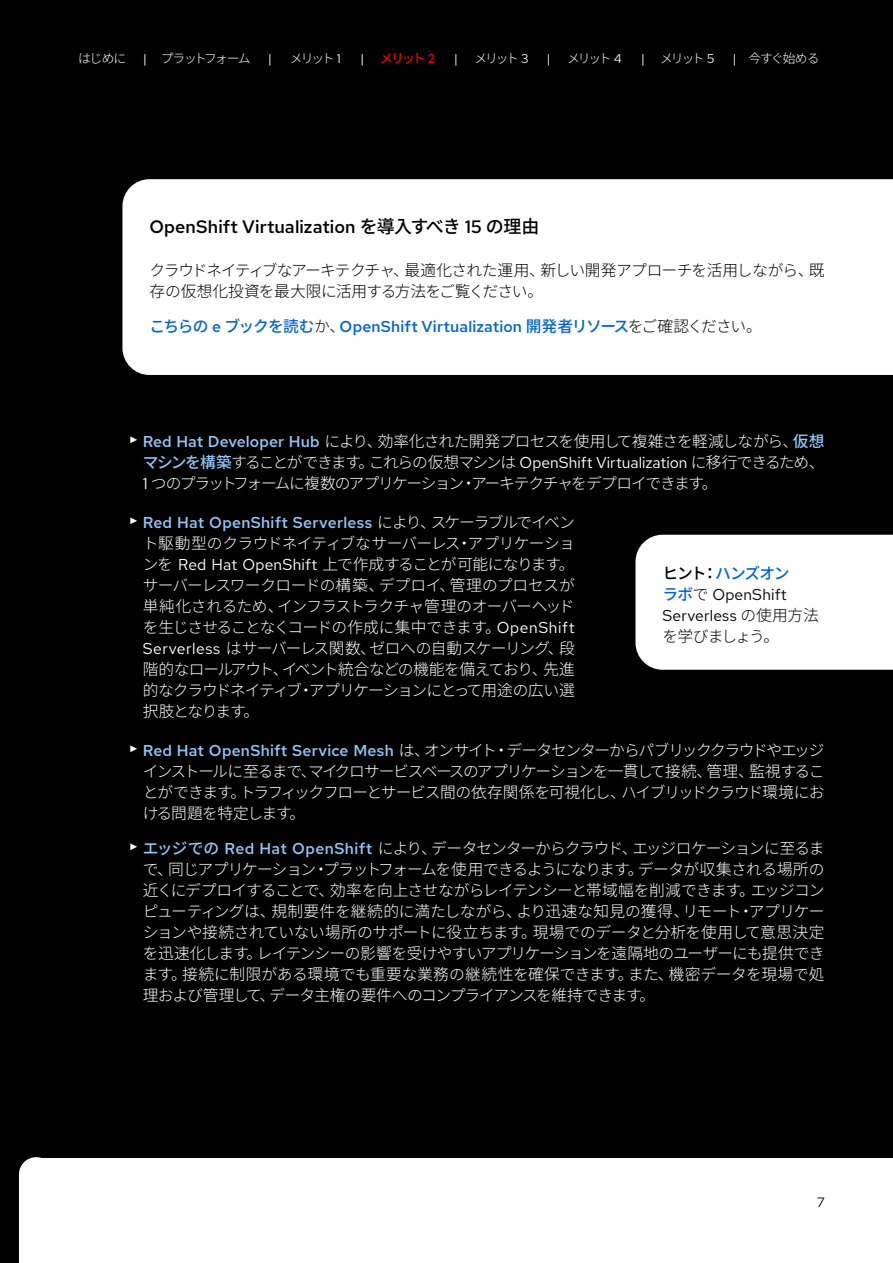
<style>
.page{position:relative;width:893px;height:1263px;background:#fff}
.page>*{position:absolute;margin:0;border:0;box-sizing:border-box;transform-origin:0 0}
.t1{font:500 18px "Red Hat Text";letter-spacing:.005em;color:#000}
.t2{font:300 15.75px/21px "Noto Sans JP";letter-spacing:-.07em;color:#fff;text-align:justify}
.t3{font:300 15.75px/21px "Noto Sans JP";letter-spacing:-.045em;color:#000}
.t4{font:500 15.75px "Red Hat Text";letter-spacing:.01em;color:#06c}
.t5{font:500 15.75px "Red Hat Text";letter-spacing:.015em;color:#92c5f9}
.t6{font:15.75px/21px "Red Hat Text";letter-spacing:.01em;color:#000}
.t7{font:500 15.75px "Noto Sans JP";letter-spacing:-.075em;color:#06c}
.t8{font:300 15.75px "Noto Sans JP";letter-spacing:-.08em;color:#000}
.t9{font:13.5px "Red Hat Text";color:#000}
.t10{font:300 12.75px "Noto Sans JP";letter-spacing:-.155em;color:#fff}
.t11{font:500 12.75px "Noto Sans JP";color:#e00}
.t12{font:12.75px "Red Hat Text";color:#fff}
.s1{font-family:"Red Hat Text";font-weight:400}
.s2{font-family:"Red Hat Text"}
.s3{font-family:"Noto Sans JP"}
.s4{font-family:"Noto Sans JP";font-weight:300;color:#000}
.s5{font-family:"Red Hat Text";font-weight:500;color:#92c5f9}
.s6{font-weight:500;color:#92c5f9}
.s7{font-family:"Noto Sans JP";font-weight:300;color:#fff}
.s8{color:#000}
.s9{font-family:"Noto Sans JP";font-weight:500;color:#06c}
.s10{font-family:"Noto Sans JP";font-weight:300}
</style>
<div class="page">
<div style="left:0;top:0;width:893px;height:1157px;background:#000"></div>
<div style="left:0;top:1157px;width:38px;height:105px;background:#000"></div>
<div style="left:19px;top:1157px;width:34px;height:105px;background:#fff"></div>
<div style="left:122px;top:179px;width:771px;height:196px;background:#fff"></div>
<div style="left:635px;top:535px;width:258px;height:135px;background:#fff"></div>
<p class="t10" style="left:78px;top:51px;width:50px">はじめに</p>
<p class="t10" style="left:143px;top:51px;width:109px"><span class="s1">|</span> プラットフォーム</p>
<p class="t12" style="left:268px;top:50px;width:5px">|</p>
<p class="t10" style="left:290px;top:51px;width:52px">メリット <span class="s1">1</span></p>
<p class="t12" style="left:360px;top:50px;width:5px">|</p>
<p class="t11" style="left:380px;top:51px;width:56px">メリット <span class="s2">2</span></p>
<p class="t12" style="left:454px;top:50px;width:5px">|</p>
<p class="t10" style="left:474px;top:51px;width:56px">メリット <span class="s1">3</span></p>
<p class="t12" style="left:547px;top:50px;width:5px">|</p>
<p class="t10" style="left:567px;top:51px;width:56px">メリット <span class="s1">4</span></p>
<p class="t10" style="left:641px;top:51px;width:75px"><span class="s1">|</span> メリット <span class="s1">5</span></p>
<p class="t10" style="left:733px;top:51px;width:88px"><span class="s1">|</span> 今すぐ始める</p>
<p class="t1" style="left:149px;top:215px;width:391px">OpenShift Virtualization <span class="s3">を導入すべき</span> 15 <span class="s3">の理由</span></p>
<p class="t3" style="left:149px;top:260px;width:677px">クラウドネイティブなアーキテクチャ、最適化された運用、新しい開発アプローチを活用しながら、既存の仮想化投資を最大限に活用する方法をご覧ください。</p>
<p class="t4" style="left:149px;top:316px;width:614px"><span class="s3">こちらの</span> e <span class="s3">ブックを読む</span><span class="s4">か、</span>OpenShift Virtualization <span class="s3">開発者リソース</span><span class="s4">をご確認ください。</span></p>
<p class="t2" style="left:143px;top:431px;width:683px;text-indent:-14px"><sup>►</sup> <span class="s5">Red Hat Developer Hub</span> により、効率化された開発プロセスを使用して複雑さを軽減しながら、<span class="s6">仮想マシンを構築</span>することができます。これらの仮想マシンは <span class="s1">OpenShift Virtualization</span> に移行できるため、<span class="s1">1</span> つのプラットフォームに複数のアプリケーション・アーキテクチャをデプロイできます。</p>
<p class="t5" style="left:129px;top:512px;width:447px"><sup>►</sup> Red Hat OpenShift Serverless <span class="s7">により、スケーラブルでイベン</span></p>
<p class="t2" style="left:143px;top:533px;width:434px">ト駆動型のクラウドネイティブなサーバーレス・アプリケーションを <span class="s1">Red Hat OpenShift</span> 上で作成することが可能になります。サーバーレスワークロードの構築、デプロイ、管理のプロセスが単純化されるため、インフラストラクチャ管理のオーバーヘッドを生じさせることなくコードの作成に集中できます。<span class="s1">OpenShift Serverless</span> はサーバーレス関数、ゼロへの自動スケーリング、段階的なロールアウト、イベント統合などの機能を備えており、先進的なクラウドネイティブ・アプリケーションにとって用途の広い選択肢となります。</p>
<p class="t2" style="left:143px;top:740px;width:683px;text-indent:-14px"><sup>►</sup> <span class="s5">Red Hat OpenShift Service Mesh</span> は、オンサイト・データセンターからパブリッククラウドやエッジインストールに至るまで、マイクロサービスベースのアプリケーションを一貫して接続、管理、監視することができます。トラフィックフローとサービス間の依存関係を可視化し、ハイブリッドクラウド環境における問題を特定します。</p>
<p class="t2" style="left:143px;top:838px;width:683px;text-indent:-14px"><sup>►</sup> <span class="s6">エッジでの</span> <span class="s5">Red Hat OpenShift</span> により、データセンターからクラウド、エッジロケーションに至るまで、同じアプリケーション・プラットフォームを使用できるようになります。データが収集される場所の近くにデプロイすることで、効率を向上させながらレイテンシーと帯域幅を削減できます。エッジコンピューティングは、規制要件を継続的に満たしながら、より迅速な知見の獲得、リモート・アプリケーションや接続されていない場所のサポートに役立ちます。現場でのデータと分析を使用して意思決定を迅速化します。レイテンシーの影響を受けやすいアプリケーションを遠隔地のユーザーにも提供できます。接続に制限がある環境でも重要な業務の継続性を確保できます。また、機密データを現場で処理および管理して、データ主権の要件へのコンプライアンスを維持できます。</p>
<p class="t7" style="left:662px;top:564px;width:129px"><span class="s8">ヒント：</span>ハンズオン</p>
<p class="t6" style="left:662px;top:584px;width:158px"><span class="s9">ラボ</span><span class="s10">で</span> OpenShift<br>Serverless <span class="s10">の使用方法</span></p>
<p class="t8" style="left:662px;top:627px;width:118px">を学びましょう。</p>
<p class="t9" style="left:817px;top:1194px;width:9px">7</p>
</div>
